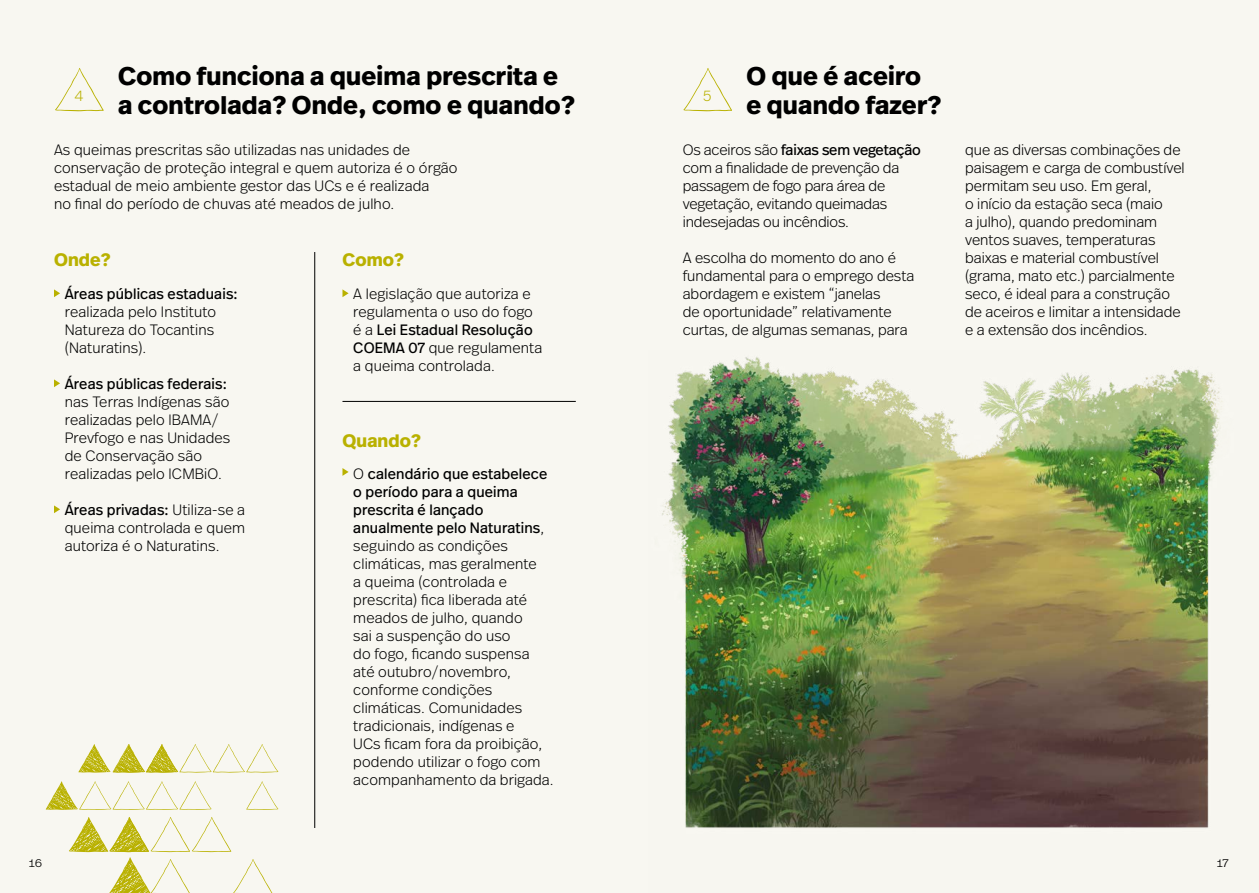
<style>
.page{position:relative;width:1259px;height:893px;background:#f8f7f1}
.page>*{position:absolute;margin:0;border:0;box-sizing:border-box;transform-origin:0 0}
.t1{font:700 25.5px/28.5px "Real Head Pro";letter-spacing:.01em;color:#000}
.t2{font:700 18px "Real Head Pro";letter-spacing:.01em;color:#b9b100}
.t3{font:300 15px/18px "Real Head Pro";letter-spacing:.01em;color:#000}
.t4{font:300 15px/18px "Real Head Pro";letter-spacing:-.01em;color:#000}
.t5{font:15px "Real Head Pro";letter-spacing:.01em;color:#000}
.t6{font:300 15px "Real Head Pro";color:#b9b100}
.t7{font:300 13.5px "Real Head Pro";color:#000}
.s1{font-weight:400}
</style>
<div class="page">
<svg style="left:55px;top:68px;width:49px;height:43px"></svg>
<svg style="left:683px;top:68px;width:49px;height:43px"></svg>
<svg style="left:54px;top:289px;width:6px;height:8px"></svg>
<svg style="left:54px;top:379px;width:6px;height:8px"></svg>
<svg style="left:54px;top:505px;width:6px;height:8px"></svg>
<hr style="left:314px;top:252px;width:1px;height:576px;background:#000">
<svg style="left:342px;top:289px;width:6px;height:8px"></svg>
<svg style="left:342px;top:468px;width:6px;height:8px"></svg>
<hr style="left:342px;top:401px;width:234px;height:1px;background:#000">
<svg style="left:78px;top:744px;width:200px;height:29px"></svg>
<svg style="left:246px;top:781px;width:32px;height:29px"></svg>
<svg style="left:46px;top:781px;width:166px;height:29px"></svg>
<svg style="left:69px;top:817px;width:203px;height:76px"></svg>
<img style="left:662px;top:357px;width:561px;height:471px">
<h1 class="t1" style="left:118px;top:61px;width:458px">Como funciona a queima prescrita e a controlada? Onde, como e quando?</h1>
<h1 class="t1" style="left:746px;top:61px;width:196px">O que é aceiro e quando fazer?</h1>
<p class="t6" style="left:74px;top:86px;width:11px">4</p>
<p class="t6" style="left:703px;top:86px;width:10px">5</p>
<p class="t3" style="left:54px;top:140px;width:405px">As queimas prescritas são utilizadas nas unidades de conservação de proteção integral e quem autoriza é o órgão estadual de meio ambiente gestor das UCs e é realizada<br>no final do período de chuvas até meados de julho.</p>
<p class="t4" style="left:683px;top:140px;width:239px">Os aceiros são <span class="s1">faixas sem vegetação </span>com a finalidade de prevenção da passagem de fogo para área de vegetação, evitando queimadas indesejadas ou incêndios.</p>
<p class="t3" style="left:683px;top:248px;width:233px">A escolha do momento do ano é fundamental para o emprego desta abordagem e existem “janelas<br>de oportunidade” relativamente curtas, de algumas semanas, para</p>
<p class="t2" style="left:54px;top:247px;width:58px">Onde?</p>
<p class="t2" style="left:342px;top:247px;width:63px">Como?</p>
<p class="t5" style="left:65px;top:283px;width:174px">Áreas públicas estaduais:</p>
<p class="t3" style="left:65px;top:302px;width:153px;text-align:justify">realizada pelo Instituto Natureza do Tocantins (Naturatins).</p>
<p class="t5" style="left:65px;top:373px;width:163px">Áreas públicas federais:</p>
<p class="t3" style="left:65px;top:392px;width:167px">nas Terras Indígenas são realizadas pelo IBAMA/<br>Prevfogo e nas Unidades de Conservação são realizadas pelo ICMBiO.</p>
<p class="t3" style="left:65px;top:500px;width:182px;text-align:justify"><span class="s1">Áreas privadas:</span> Utiliza-se a queima controlada e quem autoriza é o Naturatins.</p>
<p class="t3" style="left:353px;top:284px;width:190px">A legislação que autoriza e regulamenta o uso do fogo é a <span class="s1">Lei Estadual Resolução<br>COEMA 07</span> que regulamenta a queima controlada.</p>
<p class="t2" style="left:342px;top:427px;width:80px">Quando?</p>
<p class="t3" style="left:353px;top:464px;width:202px">O <span class="s1">calendário que estabelece o período para a queima prescrita é lançado anualmente pelo Naturatins</span>, seguindo as condições climáticas, mas geralmente<br>a queima (controlada e prescrita) fica liberada até meados de julho, quando<br>sai a suspenção do uso<br>do fogo, ficando suspensa até outubro/novembro, conforme condições climáticas. Comunidades tradicionais, indígenas e<br>UCs ficam fora da proibição, podendo utilizar o fogo com acompanhamento da brigada.</p>
<p class="t3" style="left:965px;top:140px;width:221px">que as diversas combinações de paisagem e carga de combustível permitam seu uso. Em geral,<br>o início da estação seca (maio<br>a julho), quando predominam ventos suaves, temperaturas baixas e material combustível (grama, mato etc.) parcialmente seco, é ideal para a construção de aceiros e limitar a intensidade e a extensão dos incêndios.</p>
<p class="t7" style="left:28px;top:853px;width:15px">16</p>
<p class="t7" style="left:1216px;top:853px;width:14px">17</p>
</div>
